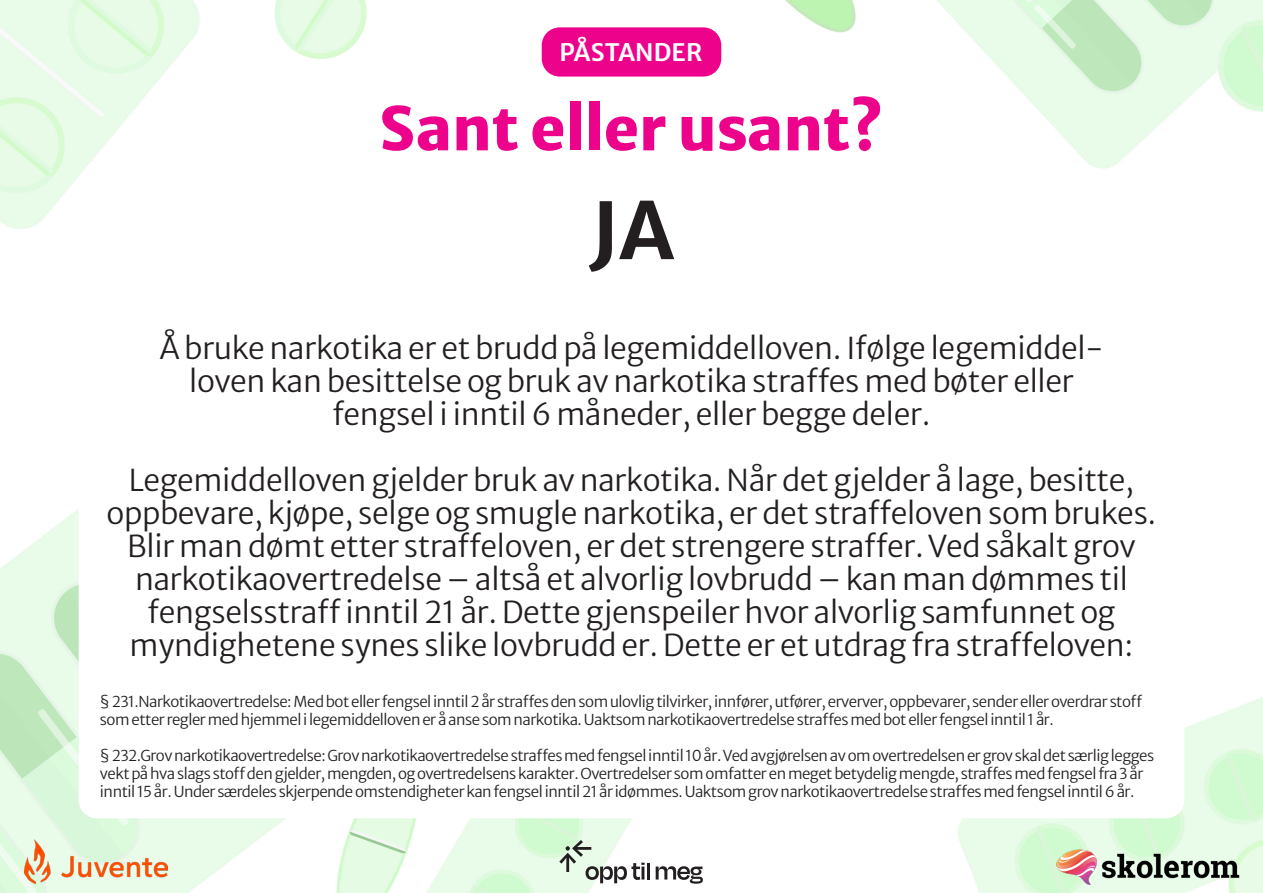
<style>
.page{position:relative;width:1263px;height:893px;background:#fff}
.page>*{position:absolute;margin:0;border:0;box-sizing:border-box;transform-origin:0 0}
.t1{font:700 78px "Merriweather Sans";color:#231f20}
.t2{font:800 60px "Merriweather Sans";color:#ed028c}
.t3{font:30px/33px "Merriweather Sans";letter-spacing:-.01em;color:#231f20;text-align:center}
.t4{font:600 24px "Merriweather Sans";letter-spacing:.005em;color:#fff}
.t5{font:15px/18px "Merriweather Sans";letter-spacing:-.03em;color:#231f20}
</style>
<div class="page">
<img style="left:0;top:0;width:1263px;height:893px">
<svg style="left:336px;top:0;width:570px;height:234px"></svg>
<div style="left:79px;top:308px;width:1105px;height:510px;background:#fff;border-radius:18px"></div>
<div style="left:542px;top:27px;width:179px;height:50px;background:#ed028c;border-radius:18px"></div>
<img style="left:1042px;top:839px;width:219px;height:53px">
<img style="left:24px;top:840px;width:144px;height:43px">
<hr style="left:647px;top:863px;width:3px;height:16px;background:#231f20">
<svg style="left:656px;top:866px;width:47px;height:18px"></svg>
<svg style="left:559px;top:840px;width:86px;height:43px"></svg>
<h3 class="t4" style="left:559px;top:31px;width:144px">PÅSTANDER</h3>
<h2 class="t2" style="left:379px;top:76px;width:506px">Sant eller usant?</h2>
<h1 class="t1" style="left:590px;top:163px;width:86px">JA</h1>
<h3 class="t3" style="left:160px;top:328px;width:945px">Å bruke narkotika er et brudd på legemiddelloven. Ifølge legemiddel&shy;loven kan besittelse og bruk av narkotika straffes med bøter eller fengsel i inntil 6 måneder, eller begge deler.</h3>
<p class="t3" style="left:107px;top:460px;width:1051px">Legemiddelloven gjelder bruk av narkotika. Når det gjelder å lage, besitte, oppbevare, kjøpe, selge og smugle narkotika, er det straffeloven som brukes.<br>Blir man dømt etter straffeloven, er det strengere straffer. Ved såkalt grov narkotikaovertredelse – altså et alvorlig lovbrudd – kan man dømmes til fengselsstraff inntil 21 år. Dette gjenspeiler hvor alvorlig samfunnet og myndighetene synes slike lovbrudd er. Dette er et utdrag fra straffeloven:</p>
<p class="t5" style="left:100px;top:691px;width:1044px">§ 231.Narkotikaovertredelse: Med bot eller fengsel inntil 2 år straffes den som ulovlig tilvirker, innfører, utfører, erverver, oppbevarer, sender eller overdrar stoff som etter regler med hjemmel i legemiddelloven er å anse som narkotika. Uaktsom narkotikaovertredelse straffes med bot eller fengsel inntil 1 år.</p>
<p class="t5" style="left:100px;top:745px;width:1056px">§ 232.Grov narkotikaovertredelse: Grov narkotikaovertredelse straffes med fengsel inntil 10 år. Ved avgjørelsen av om overtredelsen er grov skal det særlig legges vekt på hva slags stoff den gjelder, mengden, og overtredelsens karakter. Overtredelser som omfatter en meget betydelig mengde, straffes med fengsel fra 3 år inntil 15 år. Under særdeles skjerpende omstendigheter kan fengsel inntil 21 år idømmes. Uaktsom grov narkotikaovertredelse straffes med fengsel inntil 6 år.</p>
</div>
